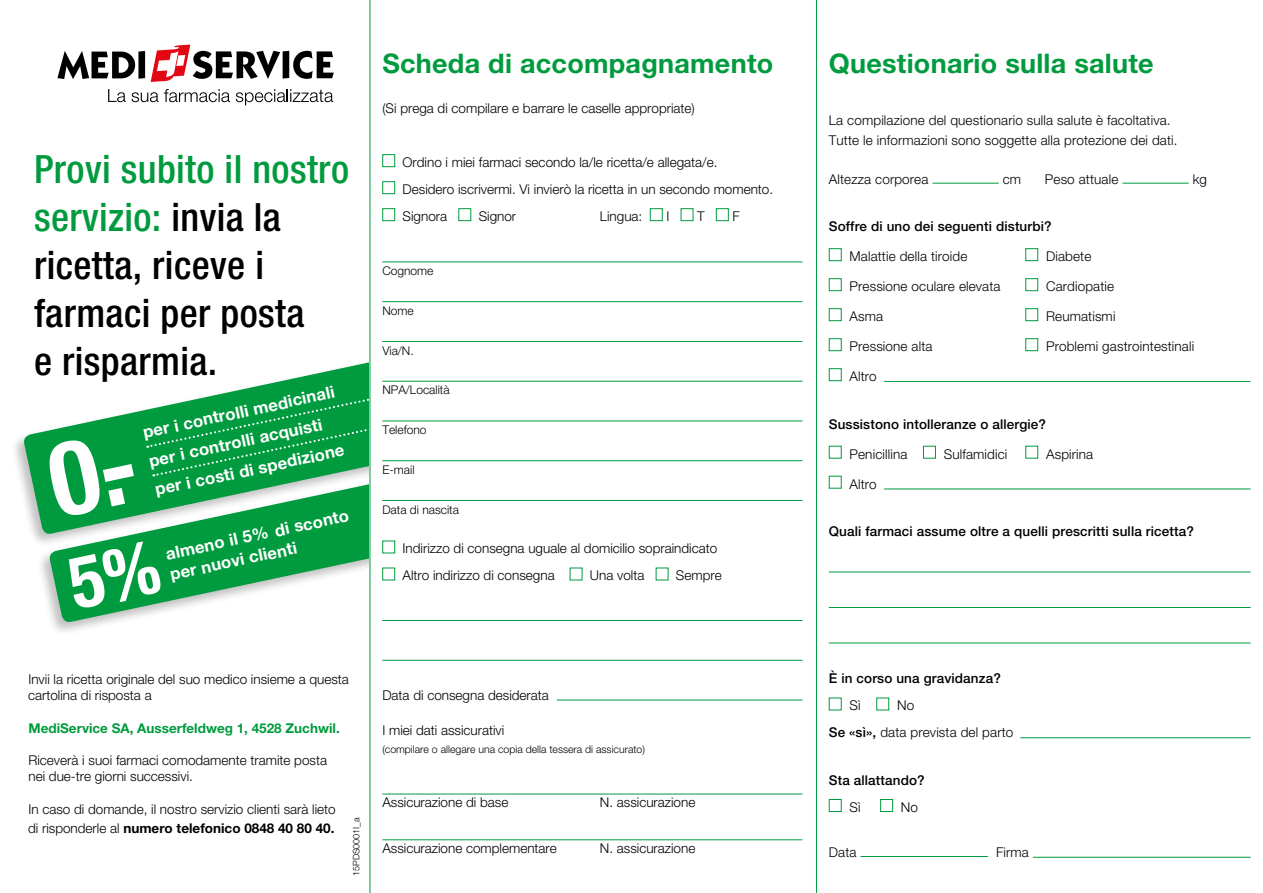
<style>
.page{position:relative;width:1263px;height:893px;background:#fff}
.page>*{position:absolute;margin:0;border:0;box-sizing:border-box;transform-origin:0 0}
.t1{font:500 condensed 39px/48px "Helvetica Neue LT Std";letter-spacing:.01em;color:#000}
.t2{font:700 27px "Helvetica Neue LT Std";letter-spacing:.01em;color:#009b3e}
.t3{font:700 16.8px/29.2px "Helvetica Neue LT Std";color:#fff}
.t4{font:300 13.5px/27px "Helvetica Neue LT Std";color:#000}
.t5{font:500 13.5px "Helvetica Neue LT Std";letter-spacing:.01em;color:#000}
.t6{font:700 13.5px "Helvetica Neue LT Std";color:#009b3e}
.t7{font:300 12px "Helvetica Neue LT Std";color:#000}
.t8{font:300 10.5px "Helvetica Neue LT Std";color:#000}
.t9{font:300 9px "Helvetica Neue LT Std";color:#000}
.s1{color:#009b3e}
.s2{font-weight:700}
.s3{font-weight:500}
</style>
<div class="page">
<div style="left:10px;top:353px;width:421px;height:195px;background:#000;opacity:.25"></div>
<svg style="left:23px;top:354px;width:347px;height:181px"></svg>
<svg style="left:147px;top:388px;width:223px;height:81px;background:#14a34d"></svg>
<div style="left:36px;top:469px;width:415px;height:167px;background:#000;opacity:.25"></div>
<svg style="left:48px;top:470px;width:322px;height:153px;fill:#009b3e"></svg>
<svg style="left:151px;top:45px;width:183px;height:37px"></svg>
<svg style="left:57px;top:51px;width:88px;height:28px"></svg>
<svg style="left:108px;top:89px;width:18px;height:13px"></svg>
<svg style="left:132px;top:89px;width:98px;height:13px"></svg>
<svg style="left:236px;top:89px;width:97px;height:16px"></svg>
<div style="left:370px;top:0;width:186px;height:893px;background:#fff"></div>
<hr style="left:370px;top:0;width:1px;height:893px;background:#009b3e">
<hr style="left:816px;top:0;width:1px;height:893px;background:#009b3e">
<hr style="left:382px;top:262px;width:420px;height:1px;background:#009b3e">
<hr style="left:382px;top:301px;width:420px;height:1px;background:#009b3e">
<hr style="left:382px;top:341px;width:420px;height:1px;background:#009b3e">
<hr style="left:382px;top:381px;width:420px;height:1px;background:#009b3e">
<hr style="left:382px;top:421px;width:420px;height:1px;background:#009b3e">
<hr style="left:382px;top:460px;width:420px;height:1px;background:#009b3e">
<hr style="left:382px;top:500px;width:420px;height:1px;background:#009b3e">
<hr style="left:382px;top:620px;width:420px;height:1px;background:#009b3e">
<hr style="left:382px;top:660px;width:420px;height:1px;background:#009b3e">
<hr style="left:557px;top:700px;width:245px;height:1px;background:#009b3e">
<hr style="left:382px;top:794px;width:420px;height:1px;background:#009b3e">
<hr style="left:382px;top:839px;width:420px;height:1px;background:#009b3e">
<div style="left:382px;top:154px;width:13px;height:13px;background:#fff;border:1px solid #009b3e"></div>
<div style="left:382px;top:181px;width:13px;height:13px;background:#fff;border:1px solid #009b3e"></div>
<div style="left:382px;top:208px;width:13px;height:13px;background:#fff;border:1px solid #009b3e"></div>
<div style="left:458px;top:208px;width:13px;height:13px;background:#fff;border:1px solid #009b3e"></div>
<div style="left:650px;top:208px;width:13px;height:13px;background:#fff;border:1px solid #009b3e"></div>
<div style="left:681px;top:208px;width:12px;height:13px;background:#fff;border:1px solid #009b3e"></div>
<div style="left:716px;top:208px;width:13px;height:13px;background:#fff;border:1px solid #009b3e"></div>
<div style="left:382px;top:541px;width:13px;height:12px;background:#fff;border:1px solid #009b3e"></div>
<div style="left:382px;top:568px;width:13px;height:12px;background:#fff;border:1px solid #009b3e"></div>
<hr style="left:884px;top:381px;width:367px;height:1px;background:#009b3e">
<hr style="left:884px;top:489px;width:367px;height:1px;background:#009b3e">
<hr style="left:829px;top:572px;width:422px;height:1px;background:#009b3e">
<hr style="left:829px;top:607px;width:422px;height:1px;background:#009b3e">
<hr style="left:829px;top:643px;width:422px;height:1px;background:#009b3e">
<hr style="left:1020px;top:737px;width:231px;height:1px;background:#009b3e">
<hr style="left:1033px;top:857px;width:218px;height:1px;background:#009b3e">
<hr style="left:932px;top:183px;width:67px;height:1px;background:#009b3e">
<hr style="left:1122px;top:183px;width:67px;height:1px;background:#009b3e">
<div style="left:829px;top:248px;width:13px;height:13px;background:#fff;border:1px solid #009b3e"></div>
<div style="left:1025px;top:248px;width:13px;height:13px;background:#fff;border:1px solid #009b3e"></div>
<div style="left:829px;top:278px;width:13px;height:13px;background:#fff;border:1px solid #009b3e"></div>
<div style="left:1025px;top:278px;width:13px;height:13px;background:#fff;border:1px solid #009b3e"></div>
<div style="left:829px;top:308px;width:13px;height:13px;background:#fff;border:1px solid #009b3e"></div>
<div style="left:1025px;top:308px;width:13px;height:13px;background:#fff;border:1px solid #009b3e"></div>
<div style="left:829px;top:338px;width:13px;height:13px;background:#fff;border:1px solid #009b3e"></div>
<div style="left:1025px;top:338px;width:13px;height:13px;background:#fff;border:1px solid #009b3e"></div>
<div style="left:829px;top:368px;width:13px;height:13px;background:#fff;border:1px solid #009b3e"></div>
<svg style="left:829px;top:446px;width:13px;height:13px"></svg>
<div style="left:923px;top:446px;width:13px;height:13px;background:#fff;border:1px solid #009b3e"></div>
<svg style="left:1025px;top:446px;width:13px;height:13px"></svg>
<svg style="left:829px;top:476px;width:13px;height:13px"></svg>
<div style="left:829px;top:799px;width:13px;height:13px;background:#fff;border:1px solid #009b3e"></div>
<div style="left:880px;top:799px;width:13px;height:13px;background:#fff;border:1px solid #009b3e"></div>
<hr style="left:860px;top:856px;width:128px;height:1px;background:#009b3e">
<div style="left:44px;top:436px;width:90px;height:83px;background:#009b3e"></div>
<div style="left:66px;top:540px;width:97px;height:70px;background:#009b3e"></div>
<h1 class="t1" style="left:34px;top:145px;width:317px"><span class="s1">Provi subito il nostro servizio:</span> invia la ricetta, riceve i farmaci per posta<br>e risparmia.</h1>
<p class="t3" style="left:140px;top:418px;width:197px;rotate:-12deg">per i controlli medicinali per i controlli acquisti</p>
<p class="t3" style="left:152px;top:475px;width:195px;rotate:-12deg">per i costi di spedizione</p>
<p class="t3" style="left:164px;top:543px;width:188px;line-height:20.9px;rotate:-12deg">almeno il 5% di sconto per nuovi clienti</p>
<h2 class="t2" style="left:382px;top:47px;width:392px">Scheda di accompagnamento</h2>
<p class="t4" style="left:382px;top:94px;width:314px">(Si prega di compilare e barrare le caselle appropriate)</p>
<p class="t4" style="left:403px;top:148px;width:372px">Ordino i miei farmaci secondo la/le ricetta/e allegata/e.<br>Desidero iscrivermi. Vi invierò la ricetta in un secondo momento.<br>Signora</p>
<p class="t4" style="left:479px;top:202px;width:39px">Signor</p>
<p class="t4" style="left:600px;top:202px;width:44px">Lingua:</p>
<p class="t4" style="left:666px;top:202px;width:4px">I</p>
<p class="t4" style="left:697px;top:202px;width:9px">T</p>
<p class="t4" style="left:732px;top:202px;width:9px">F</p>
<p class="t7" style="left:382px;top:263px;width:53px">Cognome</p>
<p class="t7" style="left:382px;top:303px;width:33px">Nome</p>
<p class="t7" style="left:382px;top:343px;width:33px">Via/N.</p>
<p class="t7" style="left:382px;top:383px;width:69px">NPA/Località</p>
<p class="t7" style="left:382px;top:422px;width:46px">Telefono</p>
<p class="t7" style="left:382px;top:462px;width:34px">E-mail</p>
<p class="t7" style="left:382px;top:502px;width:78px">Data di nascita</p>
<p class="t4" style="left:403px;top:535px;width:316px">Indirizzo di consegna uguale al domicilio sopraindicato<br>Altro indirizzo di consegna</p>
<p class="t4" style="left:590px;top:562px;width:56px">Una volta</p>
<p class="t4" style="left:676px;top:562px;width:47px">Sempre</p>
<p class="t4" style="left:28px;top:671px;width:322px;line-height:16.2px">Invii la ricetta originale del suo medico insieme a questa cartolina di risposta a</p>
<p class="t6" style="left:29px;top:719px;width:313px">MediService SA, Ausserfeldweg 1, 4528 Zuchwil.</p>
<p class="t4" style="left:28px;top:752px;width:300px;line-height:16.2px">Riceverà i suoi farmaci comodamente tramite posta nei due-tre giorni successivi.</p>
<p class="t4" style="left:28px;top:799px;width:309px;line-height:19.5px">In caso di domande, il nostro servizio clienti sarà lieto di risponderle al <span class="s2">numero telefonico 0848 40 80 40.</span></p>
<p class="t9" style="left:351px;top:876px;width:60px;rotate:-90deg">15PDS0001I_a</p>
<p class="t4" style="left:382px;top:681px;width:168px">Data di consegna desiderata</p>
<p class="t4" style="left:382px;top:717px;width:123px">I miei dati assicurativi</p>
<p class="t8" style="left:382px;top:743px;width:264px">(compilare o allegare una copia della tessera di assicurato)</p>
<p class="t4" style="left:382px;top:789px;width:128px">Assicurazione di base</p>
<p class="t4" style="left:600px;top:789px;width:97px">N. assicurazione</p>
<p class="t4" style="left:382px;top:834px;width:176px">Assicurazione complementare</p>
<p class="t4" style="left:600px;top:834px;width:97px">N. assicurazione</p>
<h2 class="t2" style="left:829px;top:47px;width:326px">Questionario sulla salute</h2>
<p class="t4" style="left:829px;top:110px;width:350px;line-height:19.5px">La compilazione del questionario sulla salute è facoltativa.<br>Tutte le informazioni sono soggette alla protezione dei dati.</p>
<p class="t4" style="left:829px;top:165px;width:101px">Altezza corporea</p>
<p class="t4" style="left:1003px;top:165px;width:20px">cm</p>
<p class="t4" style="left:1045px;top:165px;width:75px">Peso attuale</p>
<p class="t4" style="left:1193px;top:165px;width:16px">kg</p>
<p class="t5" style="left:829px;top:218px;width:224px">Soffre di uno dei seguenti disturbi?</p>
<p class="t4" style="left:849px;top:242px;width:119px">Malattie della tiroide</p>
<p class="t4" style="left:1046px;top:242px;width:47px">Diabete</p>
<p class="t4" style="left:849px;top:272px;width:153px">Pressione oculare elevata</p>
<p class="t4" style="left:1046px;top:272px;width:70px">Cardiopatie</p>
<p class="t4" style="left:849px;top:302px;width:35px">Asma</p>
<p class="t4" style="left:1046px;top:302px;width:71px">Reumatismi</p>
<p class="t4" style="left:849px;top:332px;width:85px">Pressione alta</p>
<p class="t4" style="left:1046px;top:332px;width:150px">Problemi gastrointestinali</p>
<p class="t4" style="left:849px;top:362px;width:29px">Altro</p>
<p class="t5" style="left:829px;top:416px;width:219px">Sussistono intolleranze o allergie?</p>
<p class="t4" style="left:849px;top:440px;width:59px">Penicillina</p>
<p class="t4" style="left:944px;top:440px;width:65px">Sulfamidici</p>
<p class="t4" style="left:1046px;top:440px;width:49px">Aspirina</p>
<p class="t4" style="left:849px;top:470px;width:29px">Altro</p>
<p class="t5" style="left:829px;top:523px;width:367px">Quali farmaci assume oltre a quelli prescritti sulla ricetta?</p>
<p class="t5" style="left:829px;top:670px;width:173px">È in corso una gravidanza?</p>
<p class="t4" style="left:849px;top:692px;width:13px">Sì</p>
<p class="t4" style="left:829px;top:692px;width:186px;text-indent:68px">No<br><span class="s3">Se «sì»,</span> data prevista del parto</p>
<p class="t5" style="left:829px;top:772px;width:97px">Sta allattando?</p>
<p class="t4" style="left:849px;top:793px;width:13px">Sì</p>
<p class="t4" style="left:901px;top:793px;width:19px">No</p>
<p class="t4" style="left:829px;top:838px;width:29px">Data</p>
<p class="t4" style="left:996px;top:838px;width:34px">Firma</p>
</div>
